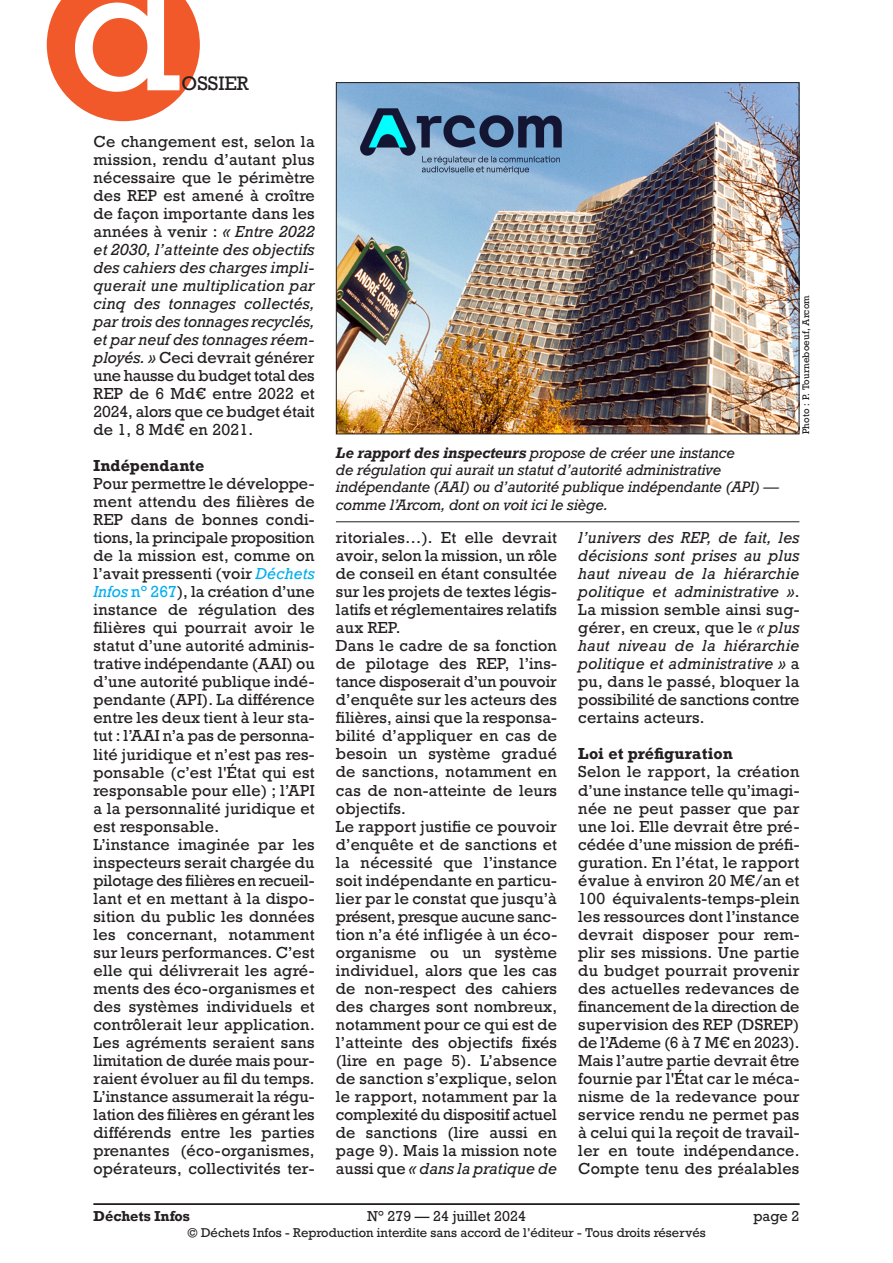
<style>
.page{position:relative;width:893px;height:1263px;background:#fff}
.page>*{position:absolute;margin:0;border:0;box-sizing:border-box;transform-origin:0 0}
.t1{font:166.5px "Rockwell";color:#fff}
.t2{font:18.3px "Rockwell";color:#231f20}
.Texte_courant{font:15px/18px "Rockwell";letter-spacing:.015em;color:#231f20;text-align:justify}
.Texte_courant-2{font:italic 15px/18px "Rockwell";letter-spacing:.015em;color:#231f20;text-align:justify}
.Texte_courant-3{font:700 15px "Rockwell";color:#231f20}
.Légende_photo{font:italic 14.25px/17.2px "Rockwell";letter-spacing:-.01em;color:#231f20}
.t3{font:13.5px "Rockwell";color:#231f20}
.t4{font:700 13.5px "Rockwell";color:#231f20}
.t5{font:12px "Rockwell";color:#231f20}
.Crédit_photo{font:9px "Rockwell";letter-spacing:.015em;color:#231f20}
.s1{font-style:italic}
.s2{font-style:italic;color:#00aeef}
.s3{color:#00aeef}
.s4{font-weight:700}
.s5{font-style:normal}
</style>
<div class="page">
<hr style="left:94px;top:1203px;width:705px;height:2px;background:#231f20">
<img style="left:338px;top:84px;width:459px;height:348px">
<hr style="left:336px;top:521px;width:463px;height:1px;background:#231f20">
<img style="left:357px;top:107px;width:209px;height:69px">
<svg style="left:47px;top:0;width:153px;height:121px;background:#f3734b"></svg>
<h1 class="t1" style="left:69px;top:-73px;width:114px">d</h1>
<p class="t2" style="left:182px;top:72px;width:69px">OSSIER</p>
<p class="Texte_courant" style="left:94px;top:133px;width:223px">Ce changement est, selon la mission, rendu d’autant plus nécessaire que le périmètre des REP est amené à croître de façon importante dans les années à venir : <span class="s1">« Entre 2022 et 2030, l’atteinte des objectifs des cahiers des charges impli&shy;querait une multiplication par cinq des tonnages collectés, par trois des tonnages recyclés, et par neuf des tonnages réem&shy;ployés. »</span> Ceci devrait générer une hausse du budget total des REP de 6 Md€ entre 2022 et 2024, alors que ce budget était de 1, 8 Md€ en 2021.</p>
<p class="Texte_courant-3" style="left:94px;top:456px;width:112px">Indépendante</p>
<p class="Texte_courant" style="left:94px;top:475px;width:223px">Pour permettre le développe&shy;ment attendu des filières de REP dans de bonnes condi&shy;tions, la principale proposition de la mission est, comme on l’avait pressenti (voir <span class="s2">Déchets Infos</span> <span class="s3">n° 267</span>), la création d’une instance de régulation des filières qui pourrait avoir le statut d’une autorité adminis&shy;trative indépendante (AAI) ou d’une autorité publique indé&shy;pendante (API). La différence entre les deux tient à leur sta&shy;tut : l’AAI n’a pas de personna&shy;lité juridique et n’est pas res&shy;ponsable (c’est l'État qui est responsable pour elle) ; l’API a la personnalité juridique et est responsable.</p>
<p class="Texte_courant" style="left:94px;top:835px;width:223px">L’instance imaginée par les inspecteurs serait chargée du pilotage des filières en recueil&shy;lant et en mettant à la dispo&shy;sition du public les données les concernant, notamment sur leurs performances. C’est elle qui délivrerait les agré&shy;ments des éco-organismes et des systèmes individuels et contrôlerait leur application.<br>Les agréments seraient sans limitation de durée mais pour&shy;raient évoluer au fil du temps.</p>
<p class="Texte_courant" style="left:94px;top:1087px;width:223px">L’instance assumerait la régu&shy;lation des filières en gérant les différends entre les parties prenantes (éco-organismes, opérateurs, collectivités ter-</p>
<p class="Légende_photo" style="left:336px;top:444px;width:444px"><span class="s4">Le rapport des inspecteurs</span> propose de créer une instance<br>de régulation qui aurait un statut d’autorité administrative indépendante (AAI) ou d’autorité publique indépendante (API) — comme l’Arcom, dont on voit ici le siège.</p>
<p class="Crédit_photo" style="left:800px;top:434px;width:140px;rotate:-90deg">Photo : P. Tourneboeuf, Arcom</p>
<p class="Texte_courant" style="left:336px;top:529px;width:223px">ritoriales…). Et elle devrait avoir, selon la mission, un rôle de conseil en étant consultée sur les projets de textes légis&shy;latifs et réglementaires relatifs aux REP.</p>
<p class="Texte_courant" style="left:336px;top:637px;width:223px">Dans le cadre de sa fonction de pilotage des REP, l’ins&shy;tance disposerait d’un pouvoir d’enquête sur les acteurs des filières, ainsi que la responsa&shy;bilité d’appliquer en cas de besoin un système gradué de sanctions, notamment en cas de non-atteinte de leurs objectifs.</p>
<p class="Texte_courant" style="left:336px;top:817px;width:223px">Le rapport justifie ce pouvoir d’enquête et de sanctions et la nécessité que l’instance soit indépendante en particu&shy;lier par le constat que jusqu’à présent, presque aucune sanc&shy;tion n’a été infligée à un éco&shy;organisme ou un système individuel, alors que les cas de non-respect des cahiers des charges sont nombreux, notamment pour ce qui est de l’atteinte des objectifs fixés (lire en page 5). L’absence de sanction s’explique, selon le rapport, notamment par la complexité du dispositif actuel de sanctions (lire aussi en page 9). Mais la mission note aussi que <span class="s1">« dans la pratique de</span></p>
<p class="Texte_courant-2" style="left:578px;top:529px;width:223px">l’univers des REP, de fait, les décisions sont prises au plus haut niveau de la hiérarchie politique et administrative »<span class="s5">.<br>La mission semble ainsi sug&shy;gérer, en creux, que le</span> « plus haut niveau de la hiérarchie politique et administrative » <span class="s5">a pu, dans le passé, bloquer la possibilité de sanctions contre certains acteurs.</span></p>
<p class="Texte_courant-3" style="left:578px;top:744px;width:156px">Loi et préfiguration</p>
<p class="Texte_courant" style="left:578px;top:763px;width:223px">Selon le rapport, la création d’une instance telle qu’imagi&shy;née ne peut passer que par une loi. Elle devrait être pré&shy;cédée d’une mission de préfi&shy;guration. En l’état, le rapport évalue à environ 20 M€/an et 100 équivalents-temps-plein les ressources dont l’instance devrait disposer pour rem&shy;plir ses missions. Une partie du budget pourrait provenir des actuelles redevances de financement de la direction de supervision des REP (DSREP) de l’Ademe (6 à 7 M€ en 2023).<br>Mais l’autre partie devrait être fournie par l'État car le méca&shy;nisme de la redevance pour service rendu ne permet pas à celui qui la reçoit de travail&shy;ler en toute indépendance.<br>Compte tenu des préalables</p>
<p class="t4" style="left:94px;top:1207px;width:98px">Déchets Infos</p>
<p class="t3" style="left:367px;top:1207px;width:160px">N° 279 — 24 juillet 2024</p>
<p class="t3" style="left:753px;top:1207px;width:48px">page 2</p>
<p class="t5" style="left:187px;top:1225px;width:520px">© Déchets Infos - Reproduction interdite sans accord de l’éditeur - Tous droits réservés</p>
</div>
